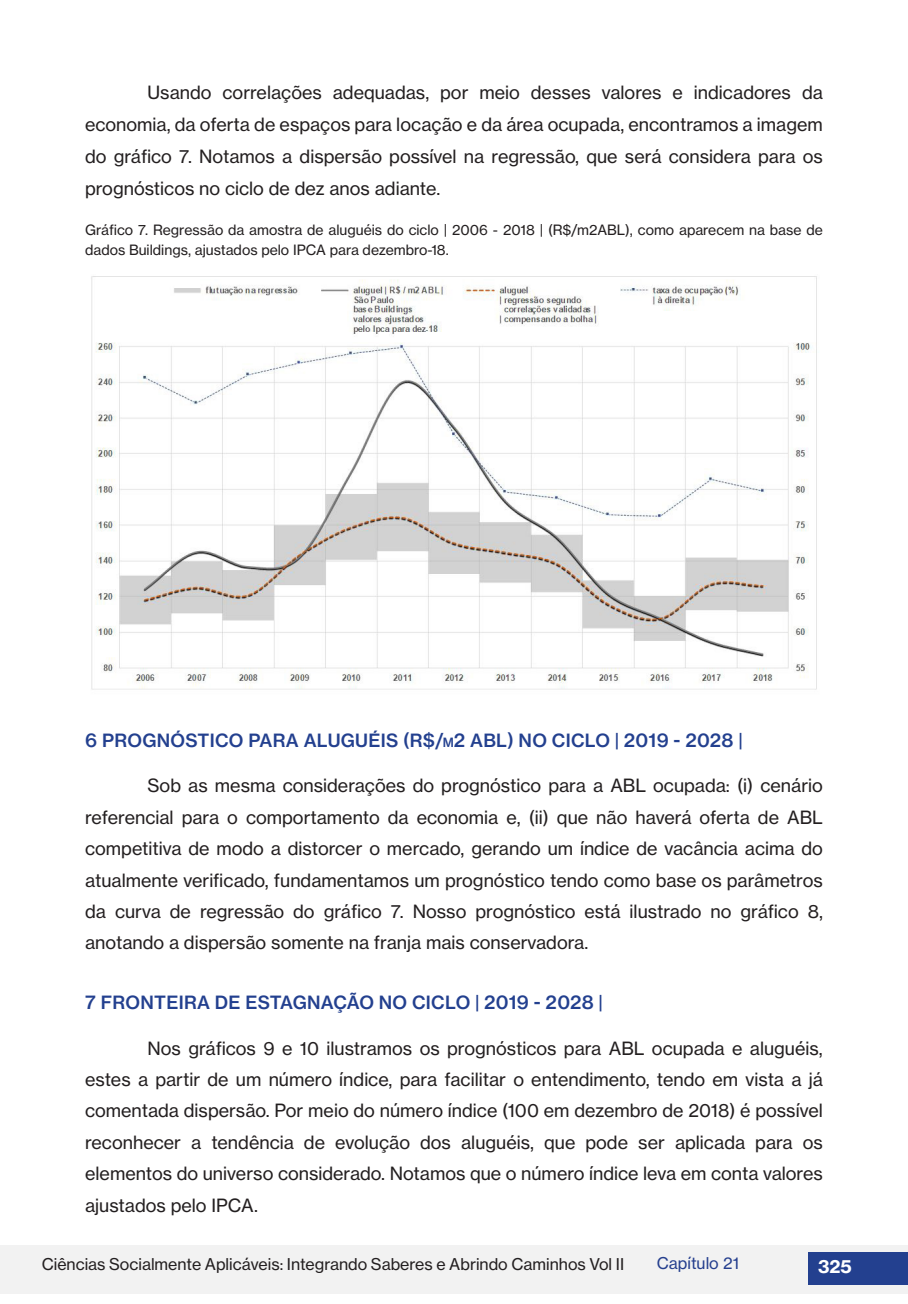
<style>
.page{position:relative;width:908px;height:1304px;background:#fff}
.page>*{position:absolute;margin:0;border:0;box-sizing:border-box;transform-origin:0 0}
.CORPO_DO_TEXTO_ATUAL{font:18px/31.4px "N Haas Grotesk TX Pro 55 Rg";color:#231f20;text-align:justify}
.TÍTULOS_DO_CORPO_DO{font:18px "N Haas Grotesk TX Pro 65 Md";letter-spacing:.015em;color:#23408f}
.t1{font:18px "N Haas Grotesk TX Pro 75 Bd";color:#fff}
.t2{font:16px "N Haas Grotesk TX Pro 55 Rg";color:#231f20}
.t3{font:16px "N Haas Grotesk TX Pro 55 Rg";color:#253f8e}
.LEGENDAS_DE_TABELAS{font:14px/20px "N Haas Grotesk TX Pro 55 Rg";color:#231f20}
.s1{font-size:12.6px}
</style>
<div class="page">
<div style="left:0;top:1245px;width:907px;height:49px;background:#f2f2f2"></div>
<div style="left:808px;top:1252px;width:99px;height:33px;background:#23408f"></div>
<img style="left:91px;top:276px;width:726px;height:414px">
<p class="CORPO_DO_TEXTO_ATUAL" style="left:85px;top:77px;width:739px;line-height:32px;text-indent:62px">Usando correlações adequadas, por meio desses valores e indicadores da economia, da oferta de espaços para locação e da área ocupada, encontramos a imagem do gráfico 7. Notamos a dispersão possível na regressão, que será considera para os prognósticos no ciclo de dez anos adiante.</p>
<p class="LEGENDAS_DE_TABELAS" style="left:85px;top:220px;width:739px">Gráfico 7. Regressão da amostra de aluguéis do ciclo | 2006 - 2018 | (R$/m2ABL), como aparecem na base de dados Buildings, ajustados pelo IPCA para dezembro-18.</p>
<p class="TÍTULOS_DO_CORPO_DO" style="left:85px;top:729px;width:658px">6 PROGNÓSTICO PARA ALUGUÉIS (R$/<span class="s1">m</span>2 ABL) NO CICLO | 2019 - 2028 |</p>
<p class="CORPO_DO_TEXTO_ATUAL" style="left:85px;top:770px;width:739px;text-indent:62px">Sob as mesma considerações do prognóstico para a ABL ocupada: (i) cenário referencial para o comportamento da economia e, (ii) que não haverá oferta de ABL competitiva de modo a distorcer o mercado, gerando um índice de vacância acima do atualmente verificado, fundamentamos um prognóstico tendo como base os parâmetros da curva de regressão do gráfico 7. Nosso prognóstico está ilustrado no gráfico 8, anotando a dispersão somente na franja mais conservadora.</p>
<p class="TÍTULOS_DO_CORPO_DO" style="left:85px;top:991px;width:519px">7 FRONTEIRA DE ESTAGNAÇÃO NO CICLO | 2019 - 2028 |</p>
<p class="CORPO_DO_TEXTO_ATUAL" style="left:85px;top:1032px;width:739px;text-indent:62px">Nos gráficos 9 e 10 ilustramos os prognósticos para ABL ocupada e aluguéis, estes a partir de um número índice, para facilitar o entendimento, tendo em vista a já comentada dispersão. Por meio do número índice (100 em dezembro de 2018) é possível reconhecer a tendência de evolução dos aluguéis, que pode ser aplicada para os elementos do universo considerado. Notamos que o número índice leva em conta valores ajustados pelo IPCA.</p>
<p class="t2" style="left:42px;top:1254px;width:583px">Ciências Socialmente Aplicáveis: Integrando Saberes e Abrindo Caminhos Vol II</p>
<p class="t3" style="left:656px;top:1253px;width:84px">Capítulo 21</p>
<p class="t1" style="left:817px;top:1255px;width:35px">325</p>
</div>
